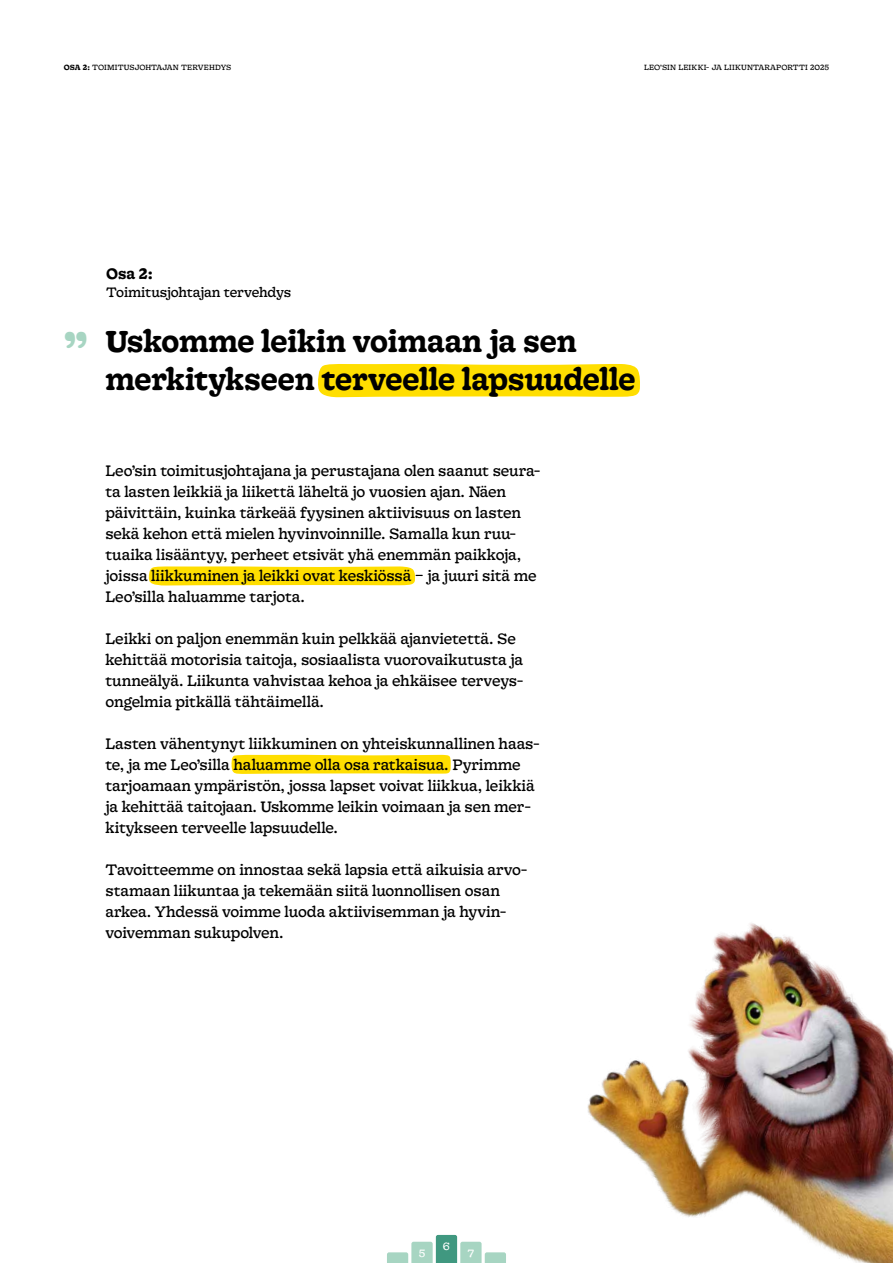
<style>
.page{position:relative;width:893px;height:1263px;background:#fff}
.page>*{position:absolute;margin:0;border:0;box-sizing:border-box;transform-origin:0 0}
.t1{font:600 30px/37.5px "VC Gooper";letter-spacing:-.005em;color:#000}
.t2{font:15px/21px "VC Gooper";letter-spacing:-.005em;color:#000}
.t3{font:600 15px "VC Gooper";color:#000}
.t4{font:13.5px "VC Gooper";letter-spacing:-.015em;color:#000}
.t5{font:10.5px "VC Gooper";color:#fff}
.t6{font:7.5px "VC Gooper";letter-spacing:.01em;color:#000}
.s1{font-weight:600}
.s2{font-size:45px;color:#a7d5c2}
</style>
<div class="page">
<svg style="left:387px;top:1235px;width:103px;height:28px"></svg>
<svg style="left:231px;top:755px;width:220px;height:19px;background:#ffdf09"></svg>
<svg style="left:148px;top:566px;width:267px;height:19px;background:#ffdf0c"></svg>
<img style="left:490px;top:923px;width:403px;height:340px">
<div style="left:318px;top:364px;width:322px;height:33px;background:#ffde00"></div>
<p class="t6" style="left:64px;top:62px;width:169px"><span class="s1">OSA 2:</span> TOIMITUSJOHTAJAN TERVEHDYS</p>
<p class="t6" style="left:644px;top:62px;width:187px">LEO’SIN LEIKKI- JA LIIKUNTARAPORTTI 2025</p>
<p class="t3" style="left:106px;top:264px;width:48px">Osa 2:</p>
<p class="t4" style="left:106px;top:284px;width:186px">Toimitusjohtajan tervehdys</p>
<h1 class="t1" style="left:105px;top:324px;width:531px;text-indent:-42px"><span class="s2">”</span> Uskomme leikin voimaan ja sen merkitykseen terveelle lapsuudelle</h1>
<p class="t2" style="left:105px;top:461px;width:437px">Leo’sin toimitusjohtajana ja perustajana olen saanut seura&shy;ta lasten leikkiä ja liikettä läheltä jo vuosien ajan. Näen päivittäin, kuinka tärkeää fyysinen aktiivisuus on lasten sekä kehon että mielen hyvinvoinnille. Samalla kun ruu&shy;tuaika lisääntyy, perheet etsivät yhä enemmän paikkoja, joissa liikkuminen ja leikki ovat keskiössä – ja juuri sitä me Leo’silla haluamme tarjota.</p>
<p class="t2" style="left:105px;top:629px;width:420px">Leikki on paljon enemmän kuin pelkkää ajanvietettä. Se kehittää motorisia taitoja, sosiaalista vuorovaikutusta ja tunneälyä. Liikunta vahvistaa kehoa ja ehkäisee terveys&shy;ongelmia pitkällä tähtäimellä.</p>
<p class="t2" style="left:105px;top:734px;width:436px">Lasten vähentynyt liikkuminen on yhteiskunnallinen haas&shy;te, ja me Leo’silla haluamme olla osa ratkaisua. Pyrimme tarjoamaan ympäristön, jossa lapset voivat liikkua, leikkiä ja kehittää taitojaan. Uskomme leikin voimaan ja sen mer&shy;kitykseen terveelle lapsuudelle.</p>
<p class="t2" style="left:105px;top:860px;width:424px">Tavoitteemme on innostaa sekä lapsia että aikuisia arvo&shy;stamaan liikuntaa ja tekemään siitä luonnollisen osan arkea. Yhdessä voimme luoda aktiivisemman ja hyvin&shy;voivemman sukupolven.</p>
<p class="t5" style="left:443px;top:1239px;width:9px">6</p>
<p class="t5" style="left:419px;top:1246px;width:8px">5</p>
<p class="t5" style="left:468px;top:1246px;width:8px">7</p>
</div>
